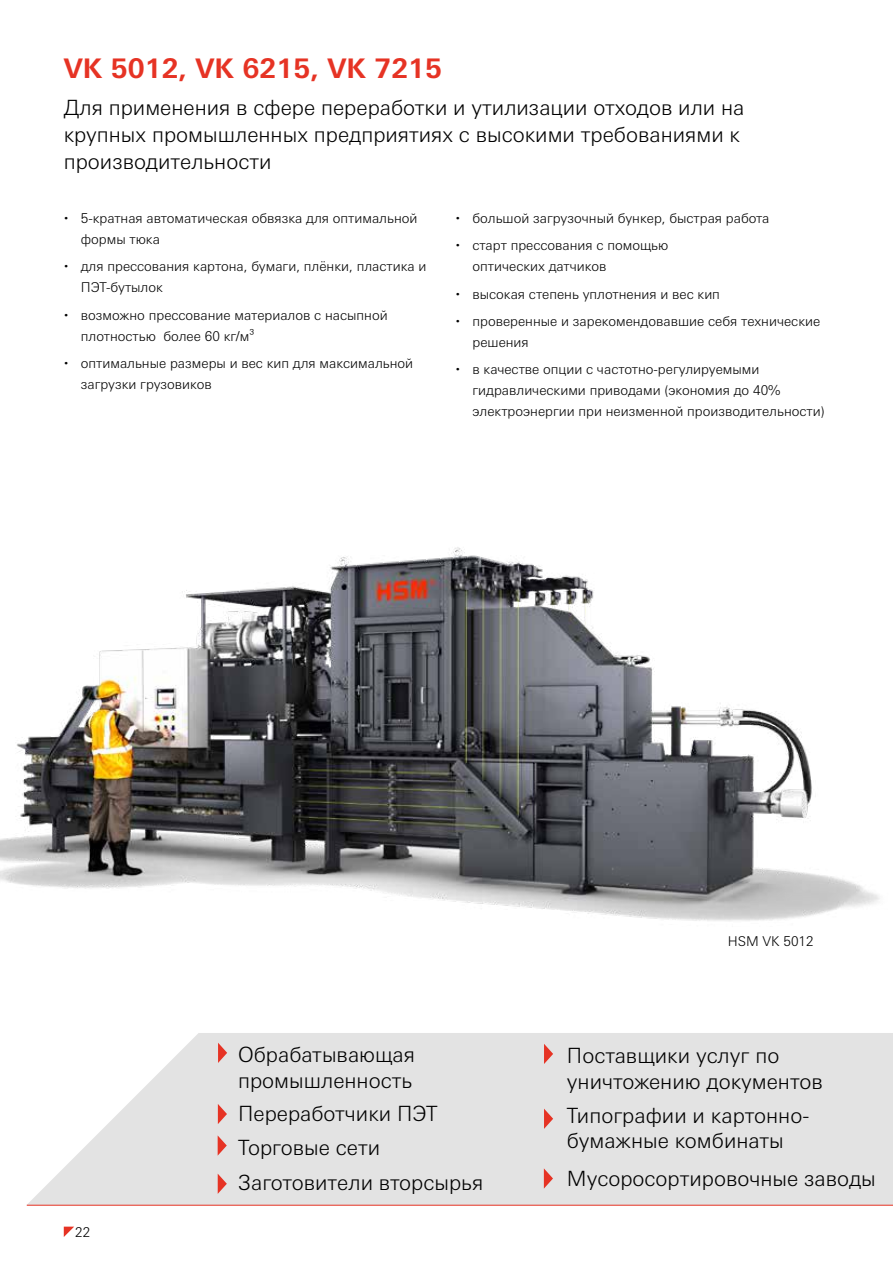
<style>
.page{position:relative;width:893px;height:1263px;background:#fff}
.page>*{position:absolute;margin:0;border:0;box-sizing:border-box;transform-origin:0 0}
.t1{font:700 27px "Univers Next W1 G";color:#e63324}
.t2{font:300 21px/27px "Univers Next W1 G";color:#000}
.t3{font:300 13.5px/21px "Univers Next W1 G";color:#000}
</style>
<div class="page">
<img style="left:0;top:547px;width:880px;height:374px">
<svg style="left:64px;top:1226px;width:10px;height:11px"></svg>
<svg style="left:26px;top:1033px;width:867px;height:172px;background:#e5e5e5"></svg>
<hr style="left:27px;top:1205px;width:866px;height:1px;background:#e63324">
<svg style="left:218px;top:1135px;width:9px;height:21px"></svg>
<svg style="left:544px;top:1168px;width:9px;height:20px"></svg>
<svg style="left:218px;top:1173px;width:9px;height:21px"></svg>
<svg style="left:218px;top:1043px;width:9px;height:20px"></svg>
<svg style="left:218px;top:1104px;width:9px;height:20px"></svg>
<svg style="left:544px;top:1044px;width:9px;height:20px"></svg>
<svg style="left:544px;top:1108px;width:9px;height:21px"></svg>
<h1 class="t1" style="left:64px;top:52px;width:380px">VK 5012, VK 6215, VK 7215</h1>
<h2 class="t2" style="left:64px;top:94px;width:682px">Для применения в сфере переработки и утилизации отходов или на крупных промышленных предприятиях с высокими требованиями к производительности</h2>
<p class="t3" style="left:81px;top:207px;width:338px">5-кратная автоматическая обвязка для оптимальной формы тюка</p>
<p class="t3" style="left:81px;top:256px;width:347px">для прессования картона, бумаги, плёнки, пластика и<br>ПЭТ-бутылок</p>
<p class="t3" style="left:81px;top:304px;width:308px">возможно прессование материалов с насыпной плотностью более 60 кг/м³</p>
<p class="t3" style="left:81px;top:353px;width:334px">оптимальные размеры и вес кип для максимальной загрузки грузовиков</p>
<p class="t3" style="left:472px;top:204px;width:299px;line-height:27.5px">большой загрузочный бункер, быстрая работа старт прессования с помощью</p>
<p class="t3" style="left:472px;top:253px;width:349px;line-height:27.5px">оптических датчиков<br>высокая степень уплотнения и вес кип<br>проверенные и зарекомендовавшие себя технические</p>
<p class="t3" style="left:472px;top:328px;width:288px;line-height:27.5px">решения<br>в качестве опции с частотно-регулируемыми</p>
<p class="t3" style="left:472px;top:380px;width:354px">гидравлическими приводами (экономия до 40% электроэнергии при неизменной производительности)</p>
<p class="t3" style="left:728px;top:930px;width:88px">HSM VK 5012</p>
<p class="t3" style="left:75px;top:1221px;width:17px">22</p>
<h2 class="t2" style="left:238px;top:1042px;width:178px;line-height:25.2px">Обрабатывающая промышленность</h2>
<h2 class="t2" style="left:238px;top:1096px;width:247px;line-height:34.2px">Переработчики ПЭТ<br>Торговые сети<br>Заготовители вторсырья</h2>
<h2 class="t2" style="left:567px;top:1042px;width:257px;line-height:26.2px">Поставщики услуг по уничтожению документов</h2>
<h2 class="t2" style="left:567px;top:1102px;width:244px;line-height:25.2px">Типографии и картонно&shy;бумажные комбинаты</h2>
<h2 class="t2" style="left:567px;top:1165px;width:310px">Мусоросортировочные заводы</h2>
</div>
